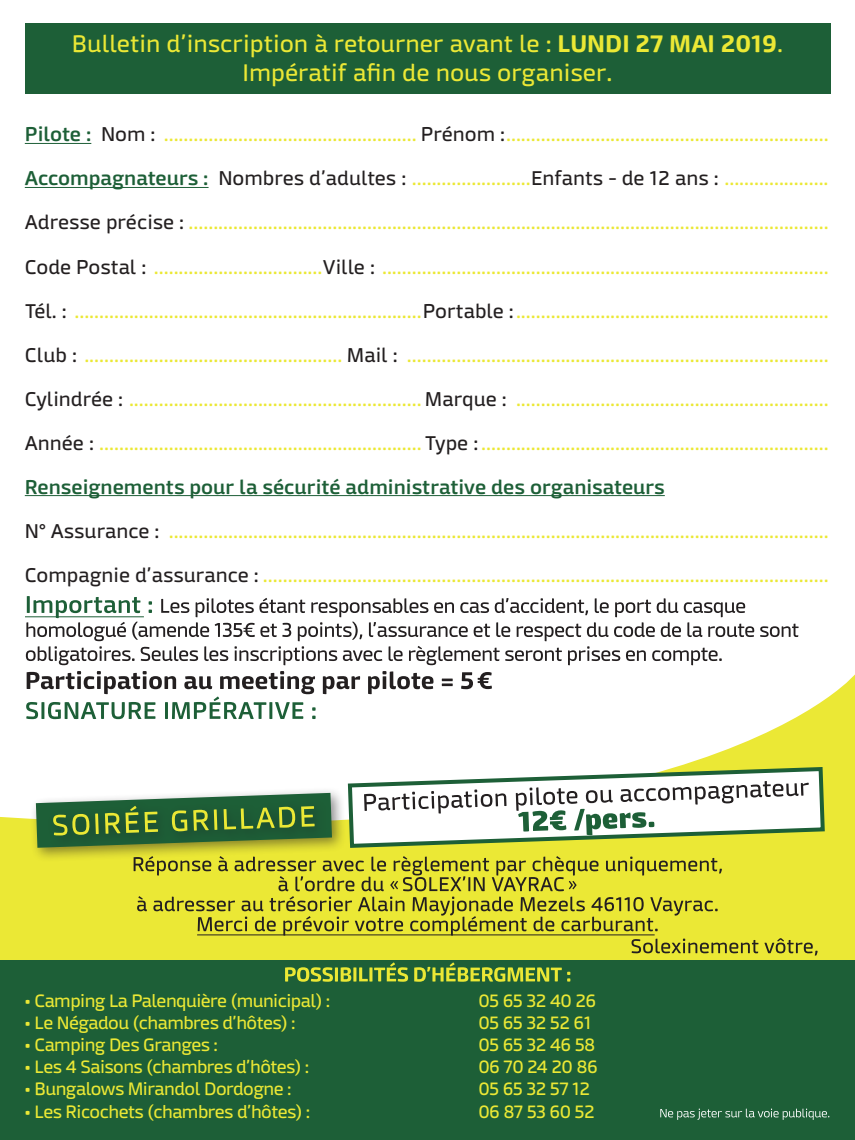
<style>
.page{position:relative;width:855px;height:1140px;background:#fff}
.page>*{position:absolute;margin:0;border:0;box-sizing:border-box;transform-origin:0 0}
.t1{font:24px/28.8px "Mangerica";color:#ebe835;text-align:center}
.t2{font:20px "Mangerica";color:#ebe835}
.t3{font:600 20px "Mangerica";color:#1d5f37}
.t4{font:18px "Mangerica";letter-spacing:-.03em;color:#ebe835}
.s1{font-weight:700}
.s2{font-weight:600;color:#1d5f37}
.s3{color:#231f20}
</style>
<div class="page">
<svg style="left:0;top:674px;width:855px;height:286px"></svg>
<div style="left:0;top:960px;width:855px;height:180px;background:#1d5f37"></div>
<div style="left:25px;top:23px;width:805px;height:71px;background:#1d5f37"></div>
<svg style="left:26px;top:671px;width:466px;height:48px"></svg>
<svg style="left:26px;top:596px;width:772px;height:69px"></svg>
<svg style="left:346px;top:765px;width:481px;height:217px"></svg>
<div style="left:30px;top:786px;width:316px;height:76px;background:#231f20;opacity:.5"></div>
<svg style="left:134px;top:856px;width:683px;height:99px;background:#d0cc32"></svg>
<svg style="left:285px;top:962px;width:285px;height:19px"></svg>
<svg style="left:660px;top:1108px;width:169px;height:11px"></svg>
<hr style="left:25px;top:616px;width:119px;height:1px;background:#1d5f37">
<hr style="left:197px;top:934px;width:457px;height:1px;background:#231f20">
<svg style="left:350px;top:769px;width:472px;height:76px"></svg>
<div style="left:46px;top:799px;width:283px;height:51px;background:#231f20;opacity:.5"></div>
<svg style="left:36px;top:793px;width:296px;height:54px;background:#537f46"></svg>
<hr style="left:25px;top:143px;width:66px;height:1px;background:#1d5f37">
<hr style="left:25px;top:187px;width:183px;height:1px;background:#1d5f37">
<hr style="left:25px;top:495px;width:640px;height:1px;background:#1d5f37">
<p class="t1" style="left:72px;top:30px;width:712px">Bulletin d’inscription à retourner avant le : <span class="s1">LUNDI 27 MAI 2019</span>.<br>Impératif afin de nous organiser.</p>
<p class="t2" style="left:25px;top:122px;width:805px"><span class="s2">Pilote :</span> <span class="s3">Nom :</span> ................................................... <span class="s3">Prénom :</span>.................................................................</p>
<p class="t2" style="left:25px;top:166px;width:805px"><span class="s2">Accompagnateurs :</span> <span class="s3">Nombres d’adultes :</span> ........................<span class="s3">Enfants - de 12 ans :</span> .....................</p>
<p class="t2" style="left:25px;top:210px;width:805px"><span class="s3">Adresse précise :</span> .................................................................................................................................</p>
<p class="t2" style="left:25px;top:254px;width:805px"><span class="s3">Code Postal :</span> ..................................<span class="s3">Ville :</span> ..........................................................................................</p>
<p class="t2" style="left:25px;top:298px;width:805px"><span class="s3">Tél. :</span> ......................................................................<span class="s3">Portable :</span>...............................................................</p>
<p class="t2" style="left:25px;top:342px;width:805px"><span class="s3">Club :</span> .................................................... <span class="s3">Mail :</span> .....................................................................................</p>
<p class="t2" style="left:25px;top:386px;width:805px"><span class="s3">Cylindrée :</span> ........................................................... <span class="s3">Marque :</span> ...............................................................</p>
<p class="t2" style="left:25px;top:430px;width:805px"><span class="s3">Année :</span> ................................................................. <span class="s3">Type :</span> ......................................................................</p>
<p class="t3" style="left:25px;top:474px;width:641px">Renseignements pour la sécurité administrative des organisateurs</p>
<p class="t2" style="left:25px;top:518px;width:805px"><span class="s3">N° Assurance :</span> .....................................................................................................................................</p>
<p class="t2" style="left:25px;top:562px;width:805px"><span class="s3">Compagnie d’assurance :</span> ..................................................................................................................</p>
<p class="t4" style="left:25px;top:990px;width:307px">• Camping La Palenquière (municipal) :</p>
<p class="t4" style="left:478px;top:990px;width:119px">05 65 32 40 26</p>
<p class="t4" style="left:25px;top:1012px;width:272px">• Le Négadou (chambres d’hôtes) :</p>
<p class="t4" style="left:478px;top:1012px;width:114px">05 65 32 52 61</p>
<p class="t4" style="left:25px;top:1034px;width:195px">• Camping Des Granges :</p>
<p class="t4" style="left:478px;top:1034px;width:119px">05 65 32 46 58</p>
<p class="t4" style="left:25px;top:1056px;width:286px">• Les 4 Saisons (chambres d’hôtes) :</p>
<p class="t4" style="left:478px;top:1056px;width:121px">06 70 24 20 86</p>
<p class="t4" style="left:25px;top:1078px;width:268px">• Bungalows Mirandol Dordogne :</p>
<p class="t4" style="left:478px;top:1078px;width:113px">05 65 32 57 12</p>
<p class="t4" style="left:25px;top:1100px;width:287px">• Les Ricochets (chambres d’hôtes) :</p>
<p class="t4" style="left:478px;top:1100px;width:118px">06 87 53 60 52</p>
</div>
